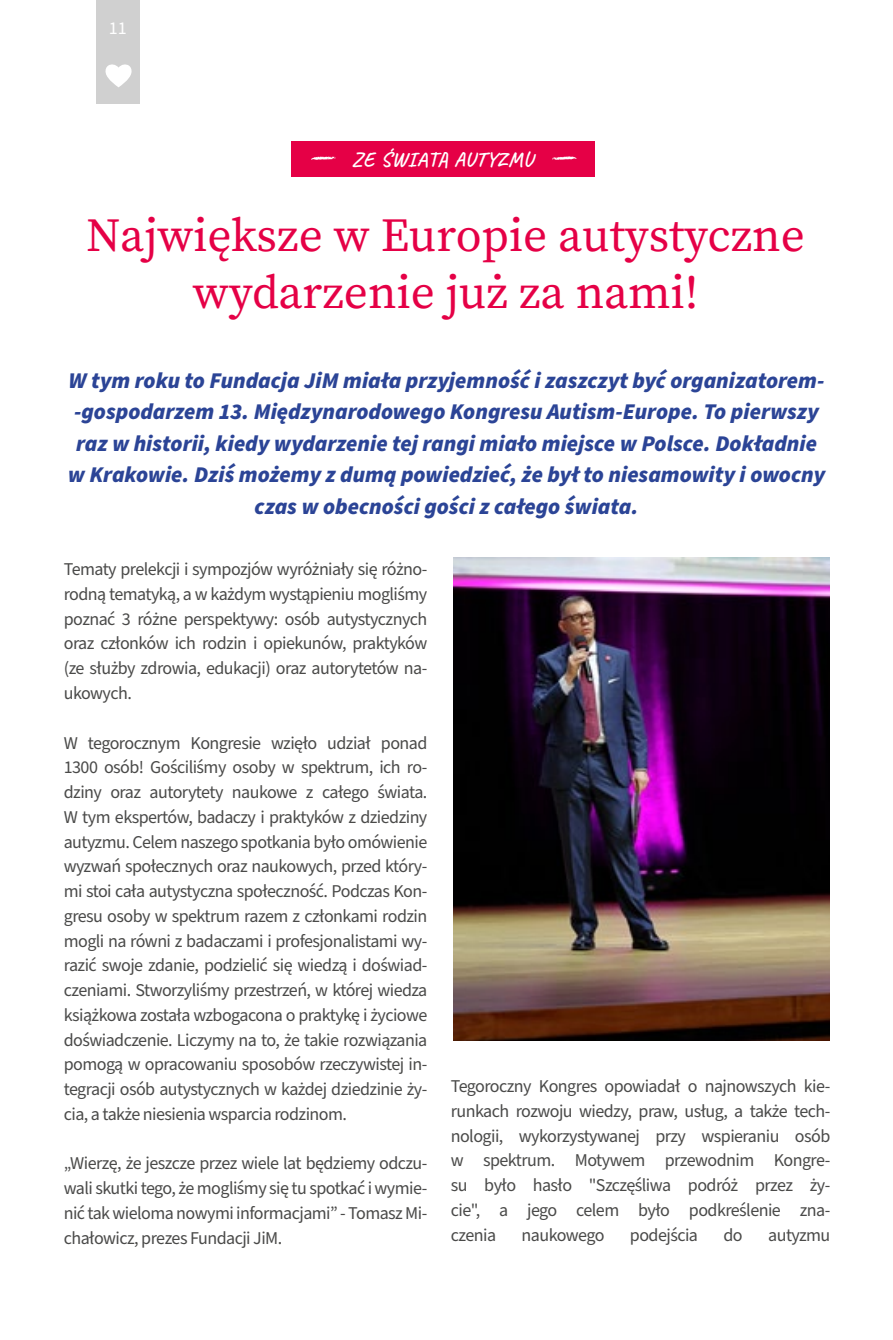
<style>
.page{position:relative;width:893px;height:1340px;background:#fff}
.page>*{position:absolute;margin:0;border:0;box-sizing:border-box;transform-origin:0 0}
.t1{font:47.25px/56.7px "Source Serif Pro";color:#e50046;text-align:center}
.t2{font:italic 900 22.5px/31.5px "Source Sans Pro";color:#2b4496;text-align:center}
.t3{font:700 20.25px "Caveat";letter-spacing:.045em;color:#fff}
.t4{font:18px/24.8px "Source Sans Pro";letter-spacing:-.03em;color:#4a4a49;text-align:justify}
.t5{font:18px "Source Sans Pro";color:#fff}
</style>
<div class="page">
<div style="left:291px;top:141px;width:303px;height:36px;background:#e50046"></div>
<svg style="left:552px;top:156px;width:24px;height:4px"></svg>
<svg style="left:311px;top:156px;width:24px;height:4px"></svg>
<img style="left:453px;top:557px;width:376px;height:483px">
<div style="left:97px;top:0;width:43px;height:103px;background:#d0d0d0"></div>
<svg style="left:105px;top:64px;width:27px;height:23px"></svg>
<p class="t5" style="left:109px;top:16px;width:19px">11</p>
<p class="t3" style="left:352px;top:146px;width:183px">ZE ŚWIATA AUTYZMU</p>
<h1 class="t1" style="left:86px;top:209px;width:720px">Największe w Europie autystyczne wydarzenie już za nami!</h1>
<p class="t2" style="left:68px;top:365px;width:759px">W tym roku to Fundacja JiM miała przyjemność i zaszczyt być organizatorem--gospodarzem 13. Międzynarodowego Kongresu Autism-Europe. To pierwszy raz w historii, kiedy wydarzenie tej rangi miało miejsce w Polsce. Dokładnie w Krakowie. Dziś możemy z dumą powiedzieć, że był to niesamowity i owocny czas w obecności gości z całego świata.</p>
<p class="t4" style="left:64px;top:557px;width:365px">Tematy prelekcji i sympozjów wyróżniały się różno&shy;rodną tematyką, a w każdym wystąpieniu mogliśmy poznać 3 różne perspektywy: osób autystycznych oraz członków ich rodzin i opiekunów, praktyków (ze służby zdrowia, edukacji) oraz autorytetów na&shy;ukowych.</p>
<p class="t4" style="left:64px;top:730px;width:365px">W tegorocznym Kongresie wzięło udział ponad 1300 osób! Gościliśmy osoby w spektrum, ich ro&shy;dziny oraz autorytety naukowe z całego świata.<br>W tym ekspertów, badaczy i praktyków z dziedziny autyzmu. Celem naszego spotkania było omówienie wyzwań społecznych oraz naukowych, przed który&shy;mi stoi cała autystyczna społeczność. Podczas Kon&shy;gresu osoby w spektrum razem z członkami rodzin mogli na równi z badaczami i profesjonalistami wy&shy;razić swoje zdanie, podzielić się wiedzą i doświad&shy;czeniami. Stworzyliśmy przestrzeń, w której wiedza książkowa została wzbogacona o praktykę i życiowe doświadczenie. Liczymy na to, że takie rozwiązania pomogą w opracowaniu sposobów rzeczywistej in&shy;tegracji osób autystycznych w każdej dziedzinie ży&shy;cia, a także niesienia wsparcia rodzinom.</p>
<p class="t4" style="left:64px;top:1151px;width:365px">„Wierzę, że jeszcze przez wiele lat będziemy odczu&shy;wali skutki tego, że mogliśmy się tu spotkać i wymie&shy;nić tak wieloma nowymi informacjami” - Tomasz Mi&shy;chałowicz, prezes Fundacji JiM.</p>
<p class="t4" style="left:451px;top:1074px;width:381px">Tegoroczny Kongres opowiadał o najnowszych kie&shy;runkach rozwoju wiedzy, praw, usług, a także tech&shy;nologii, wykorzystywanej przy wspieraniu osób w spektrum. Motywem przewodnim Kongre&shy;su było hasło "Szczęśliwa podróż przez ży&shy;cie", a jego celem było podkreślenie zna&shy;czenia</p>
<p class="t4" style="left:522px;top:1222px;width:84px">naukowego</p>
<p class="t4" style="left:630px;top:1222px;width:70px">podejścia</p>
<p class="t4" style="left:723px;top:1222px;width:21px">do</p>
<p class="t4" style="left:768px;top:1222px;width:64px">autyzmu</p>
</div>
